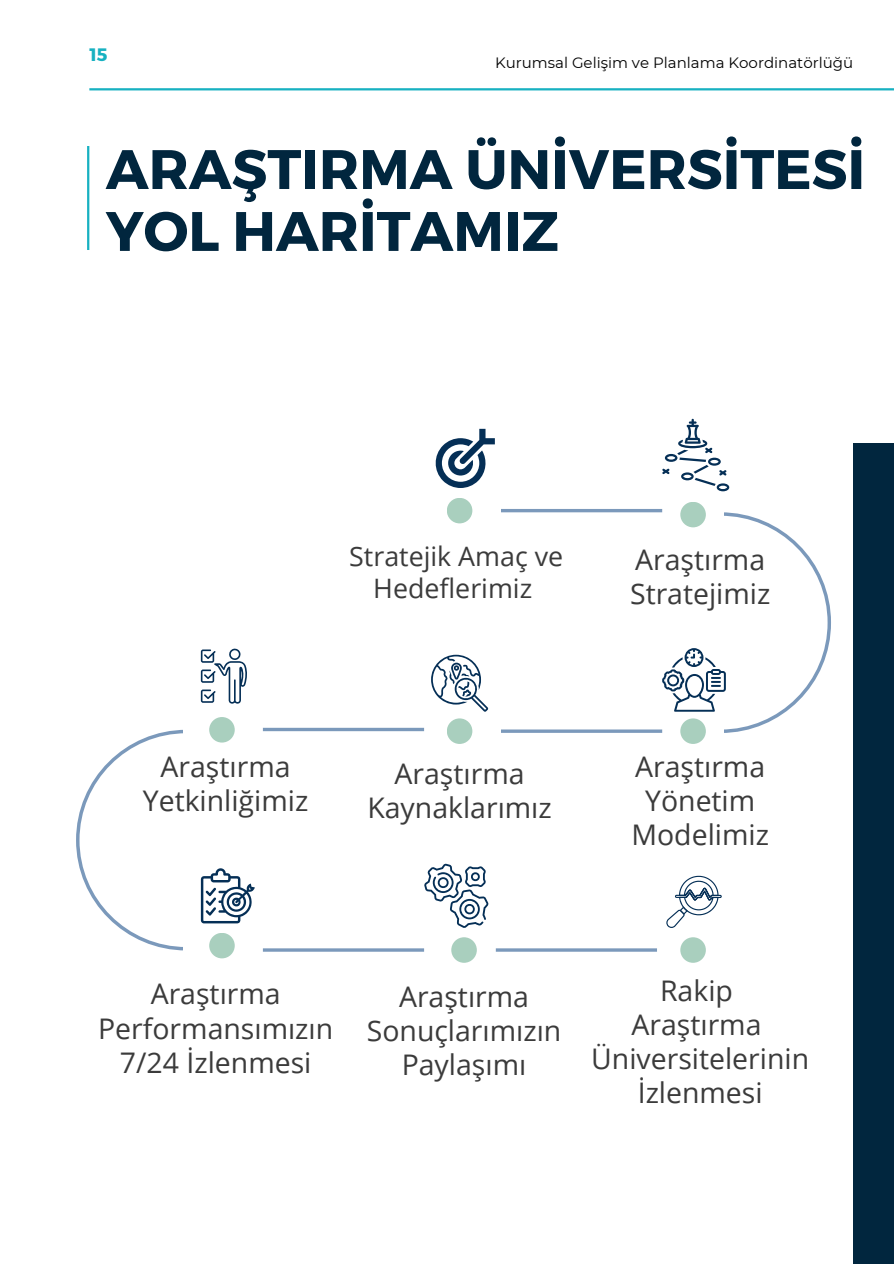
<style>
.page{position:relative;width:894px;height:1264px;background:#fff}
.page>*{position:absolute;margin:0;border:0;box-sizing:border-box;transform-origin:0 0}
.t1{font:700 55.5px/61.8px "Montserrat";color:#01263e}
.t2{font:28.35px/34px "Open Sans";color:#3b3b3b;text-align:center}
.t3{font:26.85px/31.7px "Open Sans";color:#3b3b3b;text-align:center}
.t4{font:700 18px "Montserrat";color:#17b1c1}
.t5{font:15px "Montserrat";color:#000}
</style>
<div class="page">
<hr style="left:89px;top:88px;width:804px;height:2px;background:#17b1c1">
<div style="left:853px;top:443px;width:40px;height:820px;background:#01263e"></div>
<div style="left:446px;top:498px;width:26px;height:25px;background:#a9cfbe;border-radius:50%"></div>
<div style="left:680px;top:502px;width:25px;height:25px;background:#a9cfbe;border-radius:50%"></div>
<div style="left:680px;top:718px;width:25px;height:26px;background:#a9cfbe;border-radius:50%"></div>
<svg style="left:501px;top:729px;width:161px;height:4px"></svg>
<div style="left:446px;top:718px;width:26px;height:26px;background:#a9cfbe;border-radius:50%"></div>
<div style="left:680px;top:937px;width:25px;height:25px;background:#a9cfbe;border-radius:50%"></div>
<div style="left:451px;top:937px;width:25px;height:25px;background:#a9cfbe;border-radius:50%"></div>
<svg style="left:424px;top:863px;width:64px;height:64px"></svg>
<svg style="left:435px;top:429px;width:59px;height:59px"></svg>
<svg style="left:662px;top:419px;width:67px;height:72px"></svg>
<svg style="left:662px;top:512px;width:168px;height:221px"></svg>
<svg style="left:431px;top:654px;width:57px;height:57px"></svg>
<svg style="left:201px;top:648px;width:46px;height:55px"></svg>
<svg style="left:666px;top:875px;width:55px;height:53px"></svg>
<svg style="left:201px;top:868px;width:54px;height:55px"></svg>
<hr style="left:87px;top:146px;width:2px;height:104px;background:#17b1c1">
<svg style="left:76px;top:729px;width:107px;height:221px"></svg>
<svg style="left:263px;top:727px;width:161px;height:4px"></svg>
<hr style="left:263px;top:948px;width:161px;height:3px;background:#7b99bb">
<hr style="left:495px;top:948px;width:161px;height:3px;background:#7b99bb">
<hr style="left:501px;top:509px;width:161px;height:3px;background:#7b99bb">
<div style="left:209px;top:717px;width:26px;height:25px;background:#a9cfbe;border-radius:50%"></div>
<div style="left:209px;top:932px;width:26px;height:26px;background:#a9cfbe;border-radius:50%"></div>
<p class="t4" style="left:89px;top:43px;width:20px">15</p>
<p class="t5" style="left:495px;top:53px;width:359px">Kurumsal Gelişi m ve Planlama Koordi natörlüğü</p>
<h1 class="t1" style="left:106px;top:135px;width:760px">ARAŞTIRMA ÜNİVERSİTESİ<br>YOL HARİTAMIZ</h1>
<p class="t3" style="left:349px;top:540px;width:215px">Stratejik Amaç ve<br>Hedeflerimiz</p>
<p class="t2" style="left:630px;top:541px;width:142px;text-align:left">Araştırma<br>Stratejimiz</p>
<p class="t2" style="left:143px;top:749px;width:167px">Araştırma<br>Yetkinliğimiz</p>
<h2 class="t2" style="left:367px;top:756px;width:186px">Araştırma<br>Kaynaklarımız</h2>
<h2 class="t2" style="left:631px;top:749px;width:139px">Araştırma<br>Yönetim<br>Modelimiz</h2>
<p class="t2" style="left:98px;top:976px;width:236px">Araştırma<br>Performansımızın<br>7/24 İzlenmesi</p>
<p class="t2" style="left:366px;top:978px;width:196px">Araştırma<br>Sonuçlarımızın<br>Paylaşımı</p>
<p class="t2" style="left:591px;top:972px;width:219px">Rakip<br>Araştırma<br>Üniversitelerinin<br>İzlenmesi</p>
</div>
